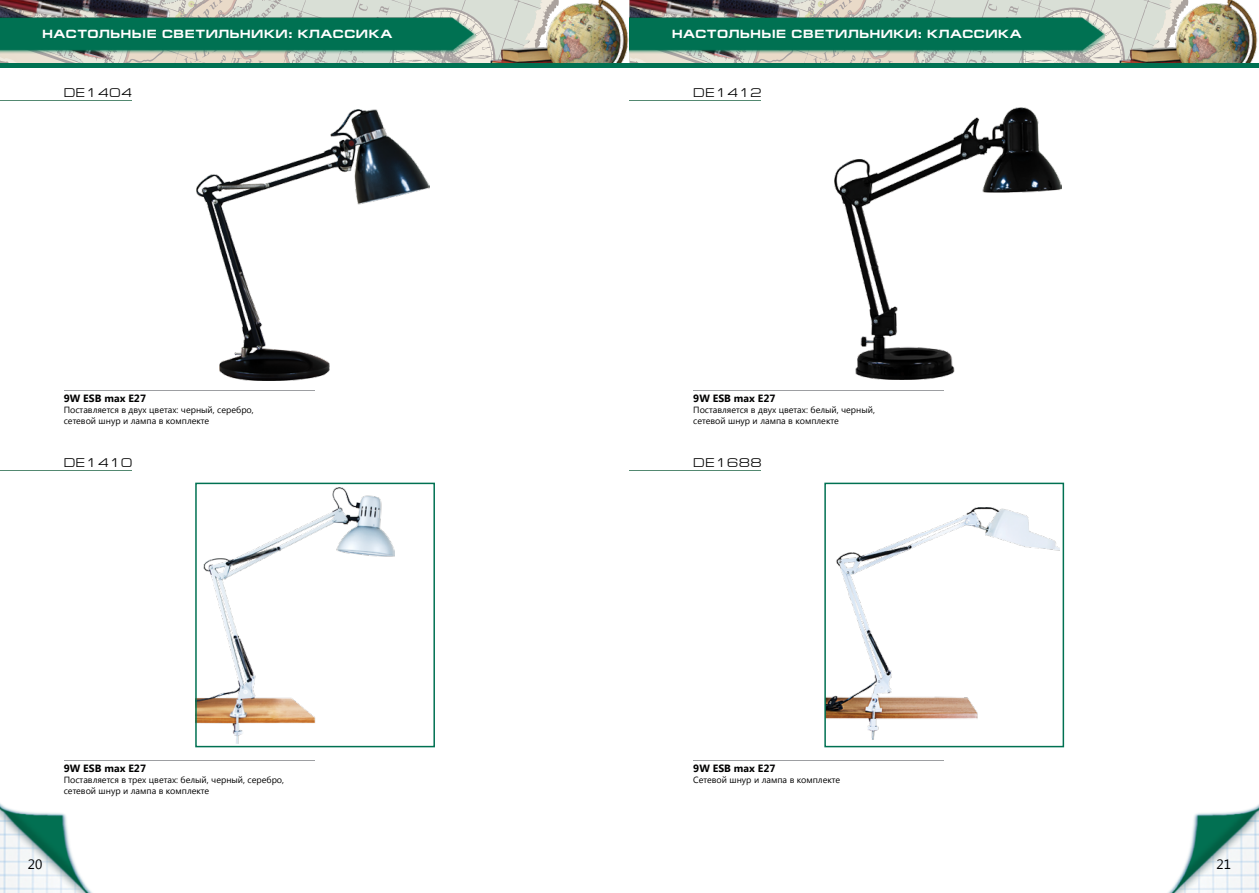
<style>
.page{position:relative;width:1259px;height:893px;background:#fff}
.page>*{position:absolute;margin:0;border:0;box-sizing:border-box;transform-origin:0 0}
.t1{font:13.5px "Segoe UI";color:#000}
.t2{font:12.75px "Europe Ext Normal";letter-spacing:.05em;color:#000}
.t3{font:700 12px "Europe Ext";letter-spacing:.05em;color:#fff}
.t4{font:700 10.5px "Segoe UI";color:#000}
.t5{font:9px/10.8px "Segoe UI";color:#000}
</style>
<div class="page">
<svg style="left:0;top:0;width:464px;height:64px;background:#b9c9bc"></svg>
<img style="left:0;top:0;width:174px;height:63px">
<img style="left:0;top:0;width:88px;height:8px">
<img style="left:464px;top:0;width:165px;height:64px">
<svg style="left:629px;top:0;width:465px;height:64px;background:#aeb9b0"></svg>
<img style="left:629px;top:0;width:88px;height:8px">
<img style="left:1094px;top:0;width:165px;height:64px">
<img style="left:0;top:8px;width:475px;height:53px">
<img style="left:629px;top:8px;width:475px;height:53px">
<img style="left:1168px;top:804px;width:91px;height:89px">
<img style="left:0;top:803px;width:92px;height:90px">
<hr style="left:0;top:100px;width:132px;height:1px;background:#548971">
<hr style="left:0;top:470px;width:132px;height:1px;background:#548971">
<hr style="left:629px;top:100px;width:132px;height:1px;background:#548971">
<hr style="left:629px;top:470px;width:132px;height:1px;background:#548971">
<hr style="left:0;top:64px;width:1259px;height:4px;background:#007152">
<hr style="left:64px;top:760px;width:251px;height:1px;background:#9d9fa2">
<hr style="left:693px;top:760px;width:251px;height:1px;background:#9d9fa2">
<hr style="left:64px;top:390px;width:251px;height:1px;background:#9d9fa2">
<hr style="left:693px;top:390px;width:251px;height:1px;background:#9d9fa2">
<img style="left:196px;top:109px;width:233px;height:272px">
<img style="left:834px;top:107px;width:227px;height:272px">
<img style="left:198px;top:487px;width:197px;height:257px">
<div style="left:195px;top:483px;width:240px;height:264px;border:2px solid #007152"></div>
<img style="left:827px;top:508px;width:232px;height:232px">
<div style="left:824px;top:483px;width:240px;height:264px;border:2px solid #007152"></div>
<h3 class="t3" style="left:43px;top:27px;width:23px">НАСТОЛЬ</h3>
<h3 class="t3" style="left:121px;top:27px;width:24px">НЫЕ</h3>
<h3 class="t3" style="left:162px;top:27px;width:12px">СВЕТИЛЬ</h3>
<h3 class="t3" style="left:240px;top:27px;width:24px">НИКИ</h3>
<h3 class="t3" style="left:288px;top:27px;width:23px">: КЛАССИКА</h3>
<h3 class="t3" style="left:672px;top:27px;width:23px">НАСТОЛЬ</h3>
<h3 class="t3" style="left:750px;top:27px;width:24px">НЫЕ</h3>
<h3 class="t3" style="left:791px;top:27px;width:12px">СВЕТИЛЬ</h3>
<h3 class="t3" style="left:869px;top:27px;width:24px">НИКИ</h3>
<h3 class="t3" style="left:918px;top:27px;width:23px">: КЛАССИКА</h3>
<h2 class="t2" style="left:64px;top:86px;width:70px">DE1404</h2>
<h2 class="t2" style="left:693px;top:86px;width:70px">DE1412</h2>
<p class="t4" style="left:64px;top:391px;width:84px">9W ESB max E27</p>
<p class="t5" style="left:64px;top:404px;width:192px">Поставляется в двух цветах: черный, серебро, сетевой шнур и лампа в комплекте</p>
<p class="t4" style="left:693px;top:391px;width:84px">9W ESB max E27</p>
<p class="t5" style="left:693px;top:404px;width:183px">Поставляется в двух цветах: белый, черный, сетевой шнур и лампа в комплекте</p>
<h2 class="t2" style="left:64px;top:456px;width:70px">DE1410</h2>
<h2 class="t2" style="left:693px;top:456px;width:70px">DE1688</h2>
<p class="t4" style="left:64px;top:761px;width:84px">9W ESB max E27</p>
<p class="t5" style="left:64px;top:774px;width:222px">Поставляется в трех цветах: белый, черный, серебро, сетевой шнур и лампа в комплекте</p>
<p class="t4" style="left:693px;top:761px;width:84px">9W ESB max E27</p>
<p class="t5" style="left:693px;top:774px;width:148px">Сетевой шнур и лампа в комплекте</p>
<h1 class="t1" style="left:28px;top:855px;width:16px">20</h1>
<h1 class="t1" style="left:1216px;top:855px;width:16px">21</h1>
</div>
